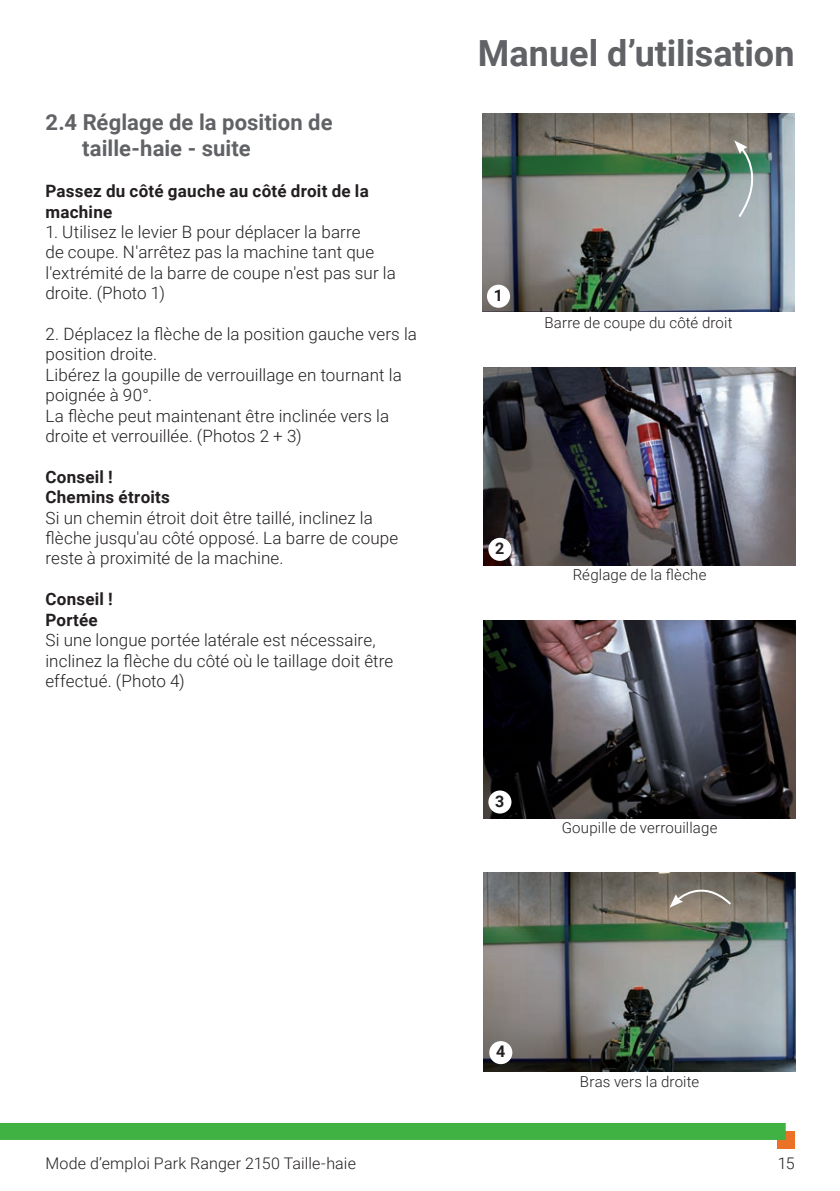
<style>
.page{position:relative;width:840px;height:1191px;background:#fff}
.page>*{position:absolute;margin:0;border:0;box-sizing:border-box;transform-origin:0 0}
.t1{font:700 36px "Roboto";color:#616265}
.t2{font:700 22px/26.4px "Roboto";letter-spacing:.005em;color:#616265}
.t3{font:300 17px/20.4px "Roboto";letter-spacing:.005em;color:#231f20}
.t4{font:700 17px/20.4px "Roboto";letter-spacing:.015em;color:#231f20}
.t5{font:300 16px "Roboto";letter-spacing:.01em;color:#231f20}
.t6{font:700 16px "Roboto";color:#231f20}
.t7{font:300 15px "Roboto";letter-spacing:.01em;color:#231f20}
</style>
<div class="page">
<div style="left:776px;top:1131px;width:18px;height:17px;background:#ea7125"></div>
<div style="left:0;top:1123px;width:785px;height:17px;background:#40b143"></div>
<img style="left:482px;top:113px;width:312px;height:199px">
<img style="left:483px;top:367px;width:312px;height:199px">
<img style="left:483px;top:620px;width:312px;height:199px">
<img style="left:483px;top:873px;width:312px;height:198px">
<img style="left:684px;top:140px;width:85px;height:79px">
<svg style="left:669px;top:876px;width:63px;height:31px;background:#857e74"></svg>
<div style="left:486px;top:285px;width:23px;height:23px;background:#fff;border-radius:50%"></div>
<div style="left:488px;top:538px;width:23px;height:23px;background:#fff;border-radius:50%"></div>
<div style="left:489px;top:1041px;width:23px;height:23px;background:#fff;border-radius:50%"></div>
<div style="left:488px;top:790px;width:23px;height:23px;background:#fff;border-radius:50%"></div>
<p class="t2" style="left:82px;top:108px;width:252px;text-indent:-37px">2.4 Réglage de la position de taille-haie - suite</p>
<p class="t4" style="left:45px;top:180px;width:325px">Passez du côté gauche au côté droit de la machine</p>
<p class="t3" style="left:45px;top:221px;width:352px">1. Utilisez le levier B pour déplacer la barre<br>de coupe. N'arrêtez pas la machine tant que l'extrémité de la barre de coupe n'est pas sur la droite. (Photo 1)</p>
<p class="t3" style="left:45px;top:323px;width:373px">2. Déplacez la flèche de la position gauche vers la position droite.<br>Libérez la goupille de verrouillage en tournant la poignée à 90°.<br>La flèche peut maintenant être inclinée vers la droite et verrouillée. (Photos 2 + 3)</p>
<p class="t4" style="left:45px;top:466px;width:126px">Conseil !<br>Chemins étroits</p>
<p class="t3" style="left:45px;top:507px;width:354px">Si un chemin étroit doit être taillé, inclinez la flèche jusqu'au côté opposé. La barre de coupe reste à proximité de la machine.</p>
<p class="t4" style="left:45px;top:588px;width:69px">Conseil !<br>Portée</p>
<p class="t3" style="left:45px;top:629px;width:349px">Si une longue portée latérale est nécessaire, inclinez la flèche du côté où le taillage doit être effectué. (Photo 4)</p>
<h1 class="t1" style="left:477px;top:28px;width:318px">Manuel d’utilisation</h1>
<p class="t6" style="left:493px;top:284px;width:11px">1</p>
<p class="t7" style="left:544px;top:312px;width:190px">Barre de coupe du côté droit</p>
<p class="t6" style="left:495px;top:537px;width:11px">2</p>
<p class="t7" style="left:572px;top:564px;width:135px">Réglage de la flèche</p>
<p class="t6" style="left:495px;top:790px;width:11px">3</p>
<p class="t7" style="left:561px;top:817px;width:157px">Goupille de verrouillage</p>
<p class="t5" style="left:45px;top:1152px;width:312px">Mode d’emploi Park Ranger 2150 Taille-haie</p>
<p class="t6" style="left:495px;top:1040px;width:11px">4</p>
<p class="t7" style="left:579px;top:1071px;width:121px">Bras vers la droite</p>
<p class="t5" style="left:777px;top:1152px;width:18px">15</p>
</div>
